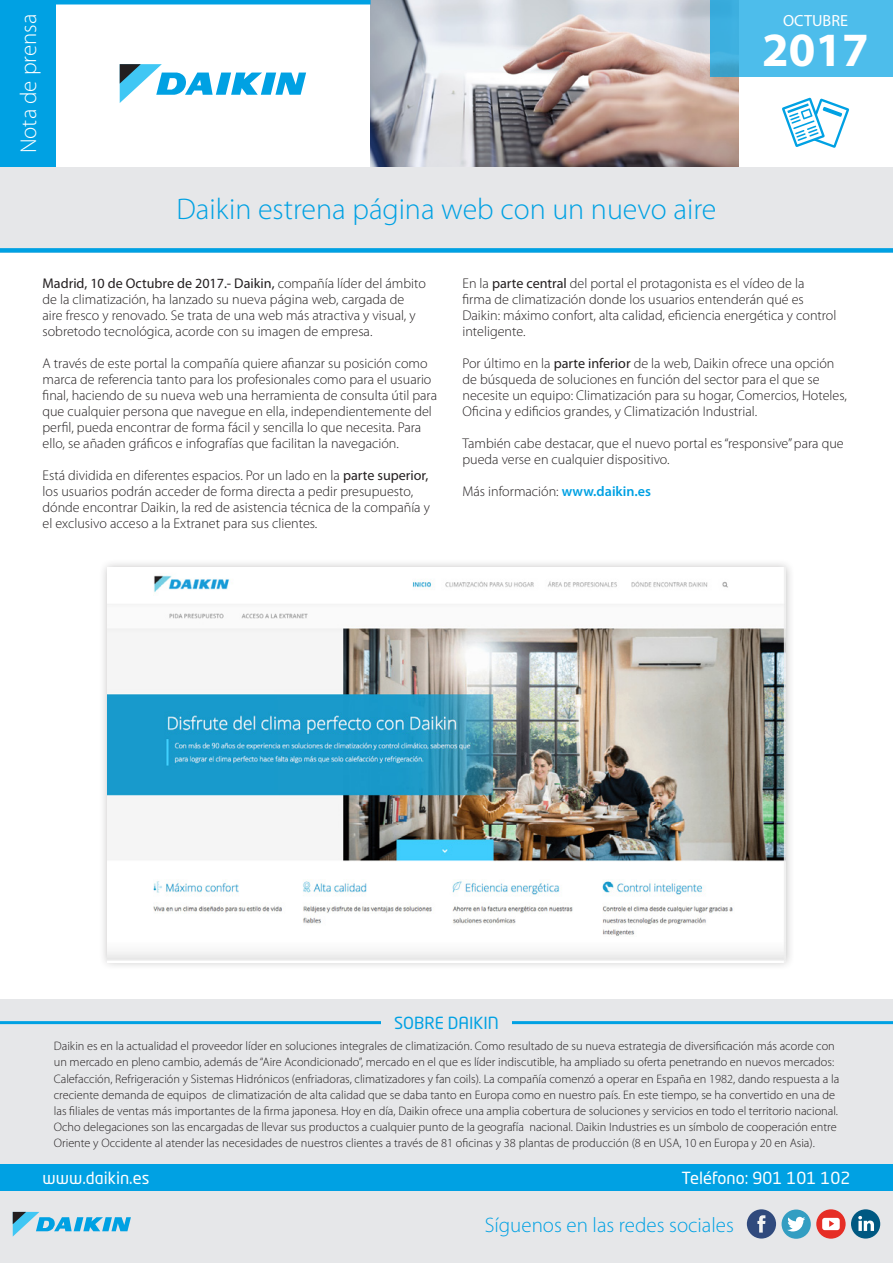
<style>
.page{position:relative;width:893px;height:1263px;background:#fff}
.page>*{position:absolute;margin:0;border:0;box-sizing:border-box;transform-origin:0 0}
.t1{font:700 48px "Myriad Pro";color:#fff}
.t2{font:300 30px "Myriad Pro";color:#00a1e3}
.t3{font:300 22.95px "Myriad Pro";color:#fff}
.t4{font:300 21px "Myriad Pro";color:#00a1e3}
.t5{font:16.5px "Neo Tech Std";color:#fff}
.t6{font:16.5px "Neo Tech Std";color:#00a1e3}
.t7{font:16.2px "Myriad Pro";color:#fff}
.t8{font:300 14.1px/16px "Myriad Pro";color:#231f20}
.t9{font:300 12.3px/16px "Myriad Pro";color:#231f20}
.s1{font-weight:400}
.s2{font-weight:600;color:#00a1e3}
</style>
<div class="page">
<div style="left:0;top:0;width:55px;height:167px;background:#00a1e3"></div>
<img style="left:371px;top:0;width:367px;height:167px">
<div style="left:0;top:167px;width:893px;height:86px;background:#e6e7e9"></div>
<svg style="left:711px;top:0;width:182px;height:77px;background:#4abae8"></svg>
<div style="left:0;top:0;width:371px;height:5px;background:#00a1e3"></div>
<div style="left:0;top:248px;width:893px;height:5px;background:#00a1e3"></div>
<svg style="left:782px;top:98px;width:67px;height:50px"></svg>
<div style="left:0;top:999px;width:893px;height:264px;background:#e6e7e9"></div>
<div style="left:0;top:1165px;width:893px;height:26px;background:#00a1e3"></div>
<hr style="left:0;top:1021px;width:893px;height:3px;background:#00a1e3">
<div style="left:381px;top:1016px;width:131px;height:13px;background:#e6e7e9"></div>
<svg style="left:13px;top:1212px;width:118px;height:24px"></svg>
<div style="left:851px;top:1209px;width:29px;height:29px;background:#005982;border-radius:50%"></div>
<svg style="left:858px;top:1216px;width:16px;height:15px"></svg>
<div style="left:782px;top:1209px;width:29px;height:30px;background:#339ec2;border-radius:50%"></div>
<svg style="left:787px;top:1217px;width:18px;height:14px"></svg>
<svg style="left:816px;top:1209px;width:30px;height:30px"></svg>
<svg style="left:822px;top:1218px;width:18px;height:12px"></svg>
<div style="left:747px;top:1209px;width:29px;height:29px;background:#304a7d;border-radius:50%"></div>
<svg style="left:757px;top:1215px;width:8px;height:17px"></svg>
<svg style="left:120px;top:64px;width:186px;height:39px"></svg>
<div style="left:98px;top:558px;width:697px;height:413px;background:#231f20;opacity:.28"></div>
<img style="left:107px;top:567px;width:679px;height:395px">
<p class="t3" style="left:15px;top:153px;width:141px;rotate:-90deg">Nota de prensa</p>
<p class="t7" style="left:783px;top:11px;width:66px">OCTUBRE</p>
<p class="t1" style="left:762px;top:18px;width:108px">2017</p>
<p class="t2" style="left:176px;top:191px;width:541px">Daikin estrena página web con un nuevo aire</p>
<p class="t8" style="left:43px;top:275px;width:385px"><span class="s1">Madrid, 10 de Octubre de 2017.- Daikin,</span> compañía líder del ámbito de la climatización, ha lanzado su nueva página web, cargada de aire fresco y renovado. Se trata de una web más atractiva y visual, y sobretodo tecnológica, acorde con su imagen de empresa.</p>
<p class="t8" style="left:43px;top:355px;width:396px">A través de este portal la compañía quiere afianzar su posición como marca de referencia tanto para los profesionales como para el usuario final, haciendo de su nueva web una herramienta de consulta útil para que cualquier persona que navegue en ella, independientemente del perfil, pueda encontrar de forma fácil y sencilla lo que necesita. Para ello, se añaden gráficos e infografías que facilitan la navegación.</p>
<p class="t8" style="left:43px;top:467px;width:389px">Está dividida en diferentes espacios. Por un lado en la <span class="s1">parte superior, </span>los usuarios podrán acceder de forma directa a pedir presupuesto, dónde encontrar Daikin, la red de asistencia técnica de la compañía y el exclusivo acceso a la Extranet para sus clientes.</p>
<p class="t8" style="left:462px;top:275px;width:375px">En la <span class="s1">parte central</span> del portal el protagonista es el vídeo de la firma de climatización donde los usuarios entenderán qué es Daikin: máximo confort, alta calidad, eficiencia energética y control inteligente.</p>
<p class="t8" style="left:462px;top:355px;width:386px">Por último en la <span class="s1">parte inferior</span> de la web, Daikin ofrece una opción de búsqueda de soluciones en función del sector para el que se necesite un equipo: Climatización para su hogar, Comercios, Hoteles, Oficina y edificios grandes, y Climatización Industrial.</p>
<p class="t8" style="left:462px;top:435px;width:383px">También cabe destacar, que el nuevo portal es “responsive” para que pueda verse en cualquier dispositivo.</p>
<p class="t8" style="left:462px;top:483px;width:190px">Más información: <span class="s2">www.daikin.es</span></p>
<p class="t6" style="left:394px;top:1013px;width:106px">SOBRE DAIKIN</p>
<p class="t9" style="left:54px;top:1038px;width:787px">Daikin es en la actualidad el proveedor líder en soluciones integrales de climatización. Como resultado de su nueva estrategia de diversificación más acorde con un mercado en pleno cambio, además de “Aire Acondicionado”, mercado en el que es líder indiscutible, ha ampliado su oferta penetrando en nuevos mercados:<br>Calefacción, Refrigeración y Sistemas Hidrónicos (enfriadoras, climatizadores y fan coils). La compañía comenzó a operar en España en 1982, dando respuesta a la creciente demanda de equipos de climatización de alta calidad que se daba tanto en Europa como en nuestro país. En este tiempo, se ha convertido en una de las filiales de ventas más importantes de la firma japonesa. Hoy en día, Daikin ofrece una amplia cobertura de soluciones y servicios en todo el territorio nacional.<br>Ocho delegaciones son las encargadas de llevar sus productos a cualquier punto de la geografía nacional. Daikin Industries es un símbolo de cooperación entre Oriente y Occidente al atender las necesidades de nuestros clientes a través de 81 oficinas y 38 plantas de producción (8 en USA, 10 en Europa y 20 en Asia).</p>
<p class="t5" style="left:43px;top:1168px;width:108px">www.daikin.es</p>
<p class="t5" style="left:681px;top:1168px;width:171px">Teléfono: 901 101 102</p>
<p class="t4" style="left:485px;top:1212px;width:251px">Síguenos en las redes sociales</p>
</div>
